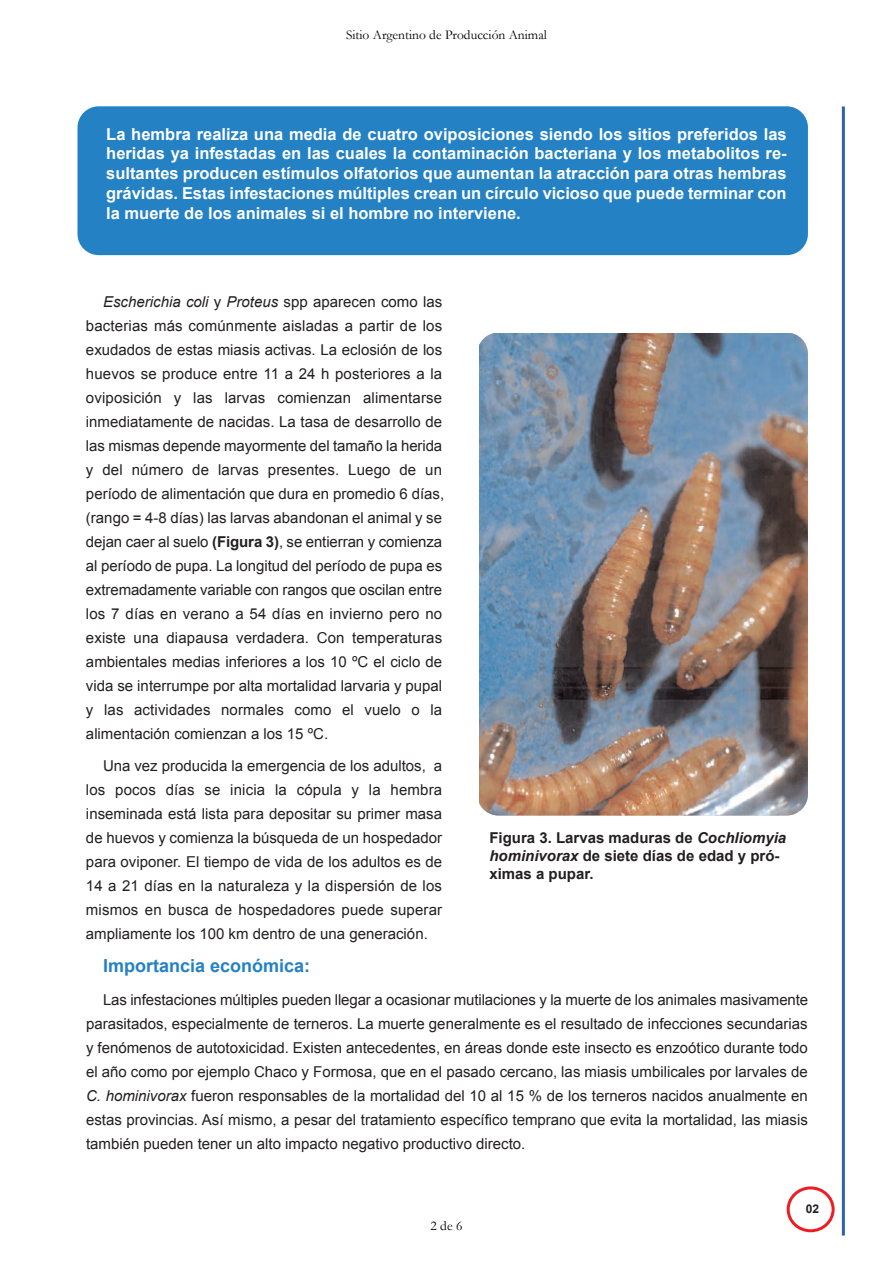
<style>
.page{position:relative;width:893px;height:1263px;background:#fff}
.page>*{position:absolute;margin:0;border:0;box-sizing:border-box;transform-origin:0 0}
.t1{font:700 18px "Arial";color:#2381c4}
.t2{font:700 16.5px/19.8px "Arial";color:#fff;text-align:justify}
.t3{font:15px/24px "Arial";color:#231f20;text-align:justify}
.t4{font:700 15px/18px "Arial";color:#231f20}
.t5{font:13.5px "Garamond";color:#000}
.t6{font:700 12px "Arial";color:#231f20}
.s1{font-style:italic}
.s2{font-weight:700}
</style>
<div class="page">
<div style="left:77px;top:106px;width:731px;height:149px;background:#2381c4;border-radius:21px"></div>
<hr style="left:842px;top:106px;width:3px;height:1129px;background:#2e61ae">
<img style="left:480px;top:334px;width:328px;height:481px">
<svg style="left:787px;top:1186px;width:48px;height:46px"></svg>
<p class="t5" style="left:346px;top:26px;width:202px">Sitio Argentino de Producción Animal</p>
<p class="t2" style="left:106px;top:124px;width:682px">La hembra realiza una media de cuatro oviposiciones siendo los sitios preferidos las heridas ya infestadas en las cuales la contaminación bacteriana y los metabolitos re&shy;sultantes producen estímulos olfatorios que aumentan la atracción para otras hembras grávidas. Estas infestaciones múltiples crean un círculo vicioso que puede terminar con la muerte de los animales si el hombre no interviene.</p>
<p class="t3" style="left:86px;top:289px;width:360px;text-align:left;text-indent:17px"><span class="s1">Escherichia coli</span> y <span class="s1">Proteus</span> spp aparecen como las bacterias más comúnmente aisladas a partir de los exudados de estas miasis activas. La eclosión de los huevos se produce entre 11 a 24 h posteriores a la oviposición y las larvas comienzan alimentarse inmediatamente de nacidas. La tasa de desarrollo de las mismas depende mayormente del tamaño la herida y del número de larvas presentes. Luego de un período de alimentación que dura en promedio 6 días, (rango = 4-8 días) las larvas abandonan el animal y se dejan caer al suelo <span class="s2">(Figura 3)</span>, se entierran y comienza al período de pupa. La longitud del período de pupa es extremadamente variable con rangos que oscilan entre los 7 días en verano a 54 días en invierno pero no existe una diapausa verdadera. Con temperaturas ambientales medias inferiores a los 10 ºC el ciclo de vida se interrumpe por alta mortalidad larvaria y pupal y las actividades normales como el vuelo o la alimentación comienzan a los 15 ºC.</p>
<p class="t3" style="left:86px;top:754px;width:358px;text-indent:17px">Una vez producida la emergencia de los adultos, a los pocos días se inicia la cópula y la hembra inseminada está lista para depositar su primer masa de huevos y comienza la búsqueda de un hospedador para oviponer. El tiempo de vida de los adultos es de 14 a 21 días en la naturaleza y la dispersión de los mismos en busca de hospedadores puede superar ampliamente los 100 km dentro de una generación.</p>
<p class="t4" style="left:489px;top:829px;width:298px">Figura 3. Larvas maduras de <span class="s1">Cochliomyia hominivorax</span> de siete días de edad y pró&shy;ximas a pupar.</p>
<p class="t1" style="left:103px;top:956px;width:209px">Importancia económica:</p>
<p class="t3" style="left:86px;top:987px;width:724px;text-indent:17px">Las infestaciones múltiples pueden llegar a ocasionar mutilaciones y la muerte de los animales masivamente parasitados, especialmente de terneros. La muerte generalmente es el resultado de infecciones secundarias y fenómenos de autotoxicidad. Existen antecedentes, en áreas donde este insecto es enzoótico durante todo el año como por ejemplo Chaco y Formosa, que en el pasado cercano, las miasis umbilicales por larvales de <span class="s1">C. hominivorax</span> fueron responsables de la mortalidad del 10 al 15 % de los terneros nacidos anualmente en estas provincias. Así mismo, a pesar del tratamiento específico temprano que evita la mortalidad, las miasis también pueden tener un alto impacto negativo productivo directo.</p>
<p class="t5" style="left:431px;top:1217px;width:33px">2 de 6</p>
<p class="t6" style="left:806px;top:1202px;width:15px">02</p>
</div>
